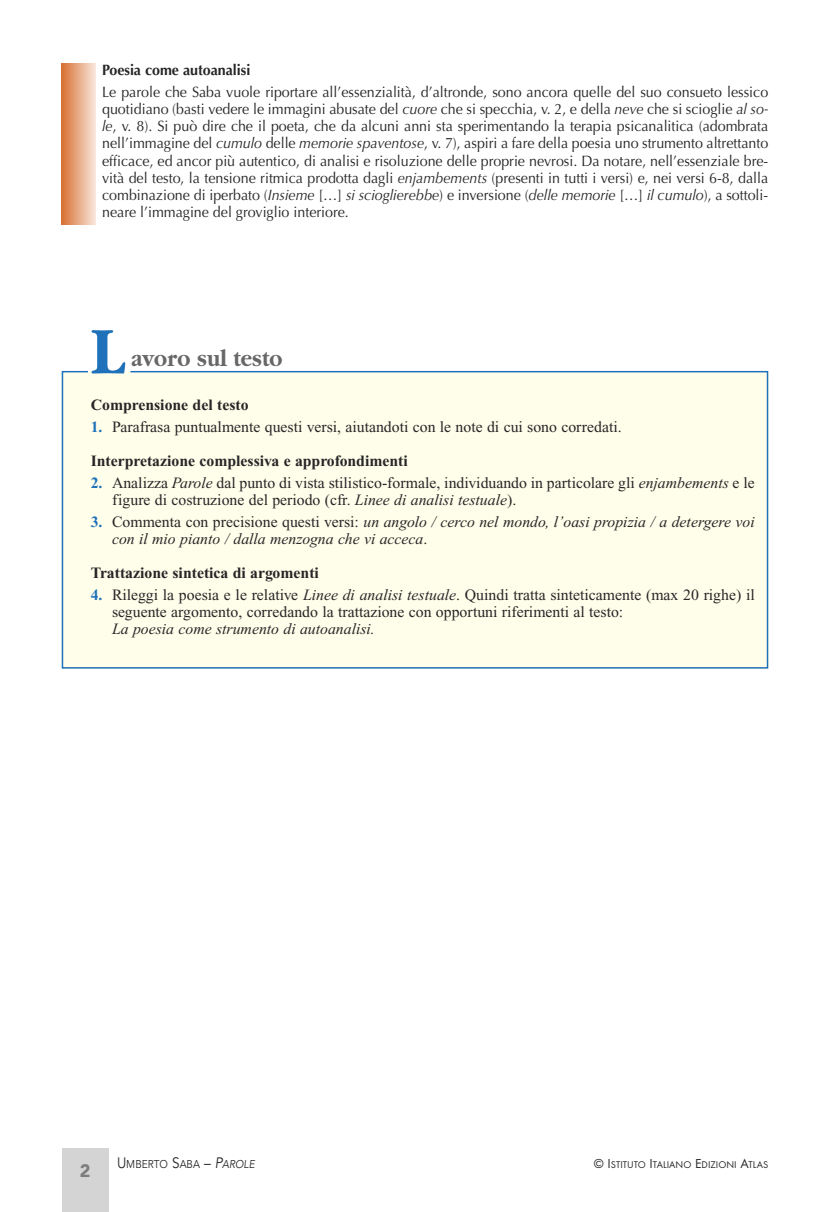
<style>
.page{position:relative;width:830px;height:1212px;background:#fff}
.page>*{position:absolute;margin:0;border:0;box-sizing:border-box;transform-origin:0 0}
.t1{font:700 69.15px "Garamond";color:#1f71b9;scale:.9 1}
.t2{font:700 24px "Garamond";color:#686768;scale:.9 1}
.t3{font:900 18px "Avenir";color:#7d7d7d}
.t4{font:15.75px/17.2px "Times New Roman";color:#272627}
.t5{font:italic 15.75px/17.2px "Times New Roman";color:#272627}
.t6{font:700 15.75px "Times New Roman";color:#272627}
.t7{font:15px/17.2px "Optima";color:#272627;text-align:justify;scale:.95 1}
.t8{font:700 15px "Optima";color:#272627;scale:.95 1}
.t9{font:11.25px "Avenir";color:#272627;scale:.9 1}
.t10{font:10.2px "Futura T";color:#272627}
.s1{font-style:italic}
.s2{font-weight:700;color:#1f71b9}
.s3{font-weight:700}
.s4{font-weight:700;font-style:normal;color:#1f71b9}
.s5{font-style:normal}
.s6{font-size:15px}
.s7{font-style:italic;font-size:15px}
.s8{font-size:13.5px}
</style>
<div class="page">
<div style="left:62px;top:1148px;width:46px;height:64px;background:#d4d4d4"></div>
<div style="left:62px;top:64px;width:34px;height:161px;background:linear-gradient(to right,#d97235,#f8e4d8)"></div>
<div style="left:61px;top:370px;width:707px;height:299px;background:#fffeea"></div>
<p class="t8" style="left:102px;top:64px;width:157px">Poesia come autoanalisi</p>
<p class="t7" style="left:102px;top:84px;width:702px">Le parole che Saba vuole riportare all’essenzialità, d’altronde, sono ancora quelle del suo consueto lessico quotidiano (basti vedere le immagini abusate del <span class="s1">cuore</span> che si specchia, v. 2, e della <span class="s1">neve</span> che si scioglie <span class="s1">al so&shy;le</span>, v. 8). Si può dire che il poeta, che da alcuni anni sta sperimentando la terapia psicanalitica (adombrata nell’immagine del <span class="s1">cumulo</span> delle <span class="s1">memorie spaventose</span>, v. 7), aspiri a fare della poesia uno strumento altrettanto efficace, ed ancor più autentico, di analisi e risoluzione delle proprie nevrosi. Da notare, nell’essenziale bre&shy;vità del testo, la tensione ritmica prodotta dagli <span class="s1">enjambements</span> (presenti in tutti i versi) e, nei versi 6-8, dalla combinazione di iperbato (<span class="s1">Insieme</span> […] <span class="s1">si scioglierebbe</span>) e inversione (<span class="s1">delle memorie</span> […] <span class="s1">il cumulo</span>), a sottoli&shy;neare l’immagine del groviglio interiore.</p>
<h1 class="t1" style="left:91px;top:309px;width:39px">L</h1>
<h2 class="t2" style="left:131px;top:344px;width:169px">avoro sul testo</h2>
<p class="t6" style="left:91px;top:400px;width:159px">Comprensione del testo</p>
<p class="t4" style="left:91px;top:411px;width:532px;line-height:34.5px"><span class="s2">1.</span> Parafrasa puntualmente questi versi, aiutandoti con le note di cui sono corredati.<br><span class="s3">Interpretazione complessiva e approfondimenti</span></p>
<p class="t4" style="left:112px;top:475px;width:644px;text-indent:-21px"><span class="s2">2.</span> Analizza <span class="s1">Parole</span> dal punto di vista stilistico-formale, individuando in particolare gli <span class="s1">enjambements</span> e le figure di costruzione del periodo (cfr. <span class="s1">Linee di analisi testuale</span>).</p>
<p class="t5" style="left:112px;top:514px;width:644px;text-indent:-21px"><span class="s4">3.</span> <span class="s5">Commenta con precisione questi versi:</span> un angolo / cerco nel mondo, l’oasi propizia / a detergere voi con il mio pianto / dalla menzogna che vi acceca<span class="s5">.</span></p>
<p class="t6" style="left:91px;top:568px;width:229px">Trattazione sintetica di argomenti</p>
<p class="t4" style="left:112px;top:587px;width:644px;text-indent:-21px"><span class="s2">4.</span> Rileggi la poesia e le relative <span class="s1">Linee di analisi testuale</span>. Quindi tratta sinteticamente (max 20 righe) il seguente argomento, corredando la trattazione con opportuni riferimenti al testo:</p>
<p class="t5" style="left:112px;top:622px;width:264px">La poesia come strumento di autoanalisi.</p>
<p class="t3" style="left:80px;top:1159px;width:12px">2</p>
<p class="t9" style="left:117px;top:1159px;width:154px"><span class="s6">U</span>MBERTO <span class="s6">S</span>ABA <span class="s6">–</span> <span class="s7">P</span><span class="s1">AROLE</span></p>
<p class="t10" style="left:593px;top:1158px;width:176px"><span class="s8">© I</span>STITUTO <span class="s8">I</span>TALIANO <span class="s8">E</span>DIZIONI <span class="s8">A</span>TLAS</p>
</div>
